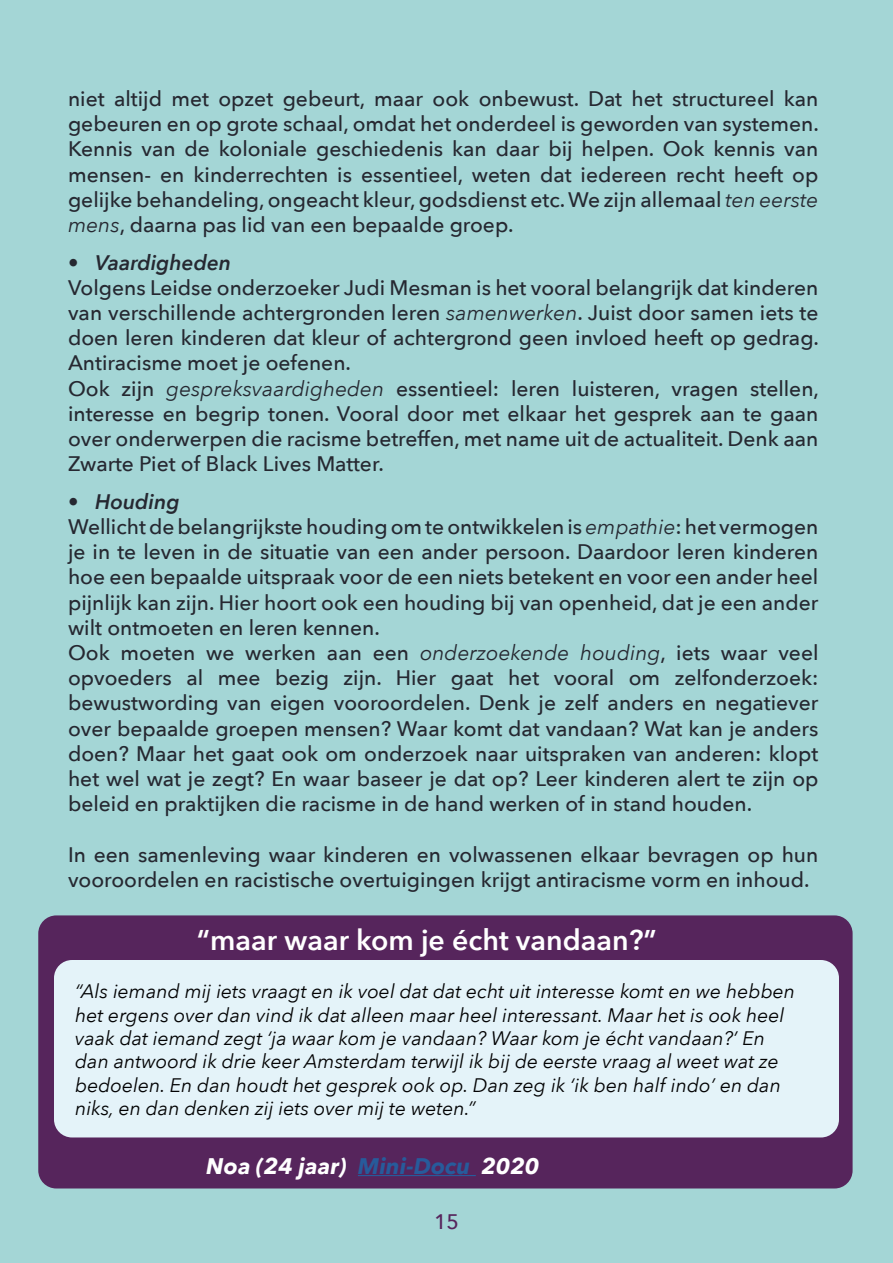
<style>
.page{position:relative;width:893px;height:1263px;background:#a4d6d6}
.page>*{position:absolute;margin:0;border:0;box-sizing:border-box;transform-origin:0 0}
.t1{font:600 28.5px "Avenir Next";color:#fff}
.t2{font:italic 700 22.5px "Avenir Next";color:#fff}
.t3{font:500 21px/25.2px "Avenir Next";color:#262831}
.t4{font:italic 600 21px "Avenir Next";color:#262831}
.t5{font:500 21px "Avenir Next";color:#56255c}
.t6{font:italic 19.5px/23.4px "Avenir Next";color:#020203}
.s1{font-weight:400;font-style:italic}
.s2{font-weight:600;font-style:italic}
.s3{color:#275b9b}
</style>
<div class="page">
<div style="left:38px;top:915px;width:815px;height:273px;background:#56255c;border-radius:18px"></div>
<div style="left:54px;top:960px;width:785px;height:177px;background:#e4f3f9;border-radius:18px"></div>
<hr style="left:358px;top:1175px;width:118px;height:1px;background:#275b9b">
<p class="t3" style="left:68px;top:85px;width:752px;text-align:justify">niet altijd met opzet gebeurt, maar ook onbewust. Dat het structureel kan gebeuren en op grote schaal, omdat het onderdeel is geworden van systemen.<br>Kennis van de koloniale geschiedenis kan daar bij helpen. Ook kennis van mensen- en kinderrechten is essentieel, weten dat iedereen recht heeft op gelijke behandeling, ongeacht kleur, godsdienst etc. We zijn allemaal <span class="s1">ten eerste mens</span>, daarna pas lid van een bepaalde groep.</p>
<p class="t4" style="left:68px;top:244px;width:165px">• Vaardigheden</p>
<p class="t3" style="left:68px;top:274px;width:752px">Volgens Leidse onderzoeker Judi Mesman is het vooral belangrijk dat kinderen van verschillende achtergronden leren <span class="s1">samenwerken</span>. Juist door samen iets te doen leren kinderen dat kleur of achtergrond geen invloed heeft op gedrag.<br>Antiracisme moet je oefenen.<br>Ook zijn <span class="s1">gespreksvaardigheden</span> essentieel: leren luisteren, vragen stellen, interesse en begrip tonen. Vooral door met elkaar het gesprek aan te gaan over onderwerpen die racisme betreffen, met name uit de actualiteit. Denk aan Zwarte Piet of Black Lives Matter.</p>
<p class="t3" style="left:68px;top:488px;width:752px"><span class="s2">• Houding<br></span>Wellicht de belangrijkste houding om te ontwikkelen is <span class="s1">empathie</span>: het vermogen je in te leven in de situatie van een ander persoon. Daardoor leren kinderen hoe een bepaalde uitspraak voor de een niets betekent en voor een ander heel pijnlijk kan zijn. Hier hoort ook een houding bij van openheid, dat je een ander wilt ontmoeten en leren kennen.<br>Ook moeten we werken aan een <span class="s1">onderzoekende houding</span>, iets waar veel opvoeders al mee bezig zijn. Hier gaat het vooral om zelfonderzoek: bewustwording van eigen vooroordelen. Denk je zelf anders en negatiever over bepaalde groepen mensen? Waar komt dat vandaan? Wat kan je anders doen? Maar het gaat ook om onderzoek naar uitspraken van anderen: klopt het wel wat je zegt? En waar baseer je dat op? Leer kinderen alert te zijn op beleid en praktijken die racisme in de hand werken of in stand houden.</p>
<p class="t3" style="left:68px;top:841px;width:752px">In een samenleving waar kinderen en volwassenen elkaar bevragen op hun vooroordelen en racistische overtuigingen krijgt antiracisme vorm en inhoud.</p>
<h1 class="t1" style="left:197px;top:915px;width:461px">“maar waar kom je écht vandaan?”</h1>
<p class="t6" style="left:75px;top:979px;width:721px">“Als iemand mij iets vraagt en ik voel dat dat echt uit interesse komt en we hebben het ergens over dan vind ik dat alleen maar heel interessant. Maar het is ook heel vaak dat iemand zegt ‘ja waar kom je vandaan? Waar kom je écht vandaan?’ En dan antwoord ik drie keer Amsterdam terwijl ik bij de eerste vraag al weet wat ze bedoelen. En dan houdt het gesprek ook op. Dan zeg ik ‘ik ben half indo’ en dan niks, en dan denken zij iets over mij te weten.”</p>
<p class="t2" style="left:206px;top:1146px;width:335px">Noa (24 jaar) <span class="s3">Mini-Docu</span> 2020</p>
<p class="t5" style="left:434px;top:1203px;width:26px">15</p>
</div>
